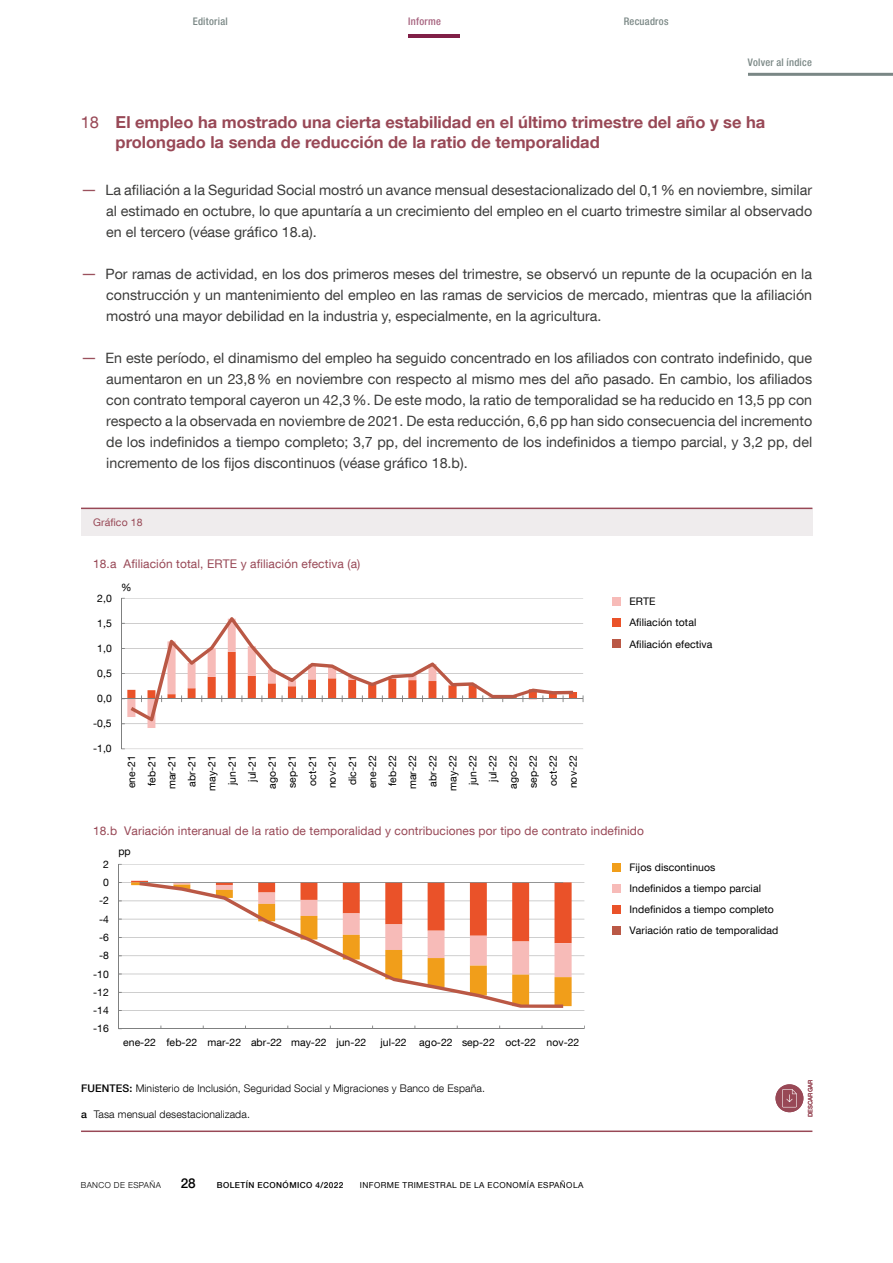
<style>
.page{position:relative;width:893px;height:1263px;background:#fff}
.page>*{position:absolute;margin:0;border:0;box-sizing:border-box;transform-origin:0 0}
.Ladillo_Ficha{font:700 16.5px/19.8px "Bd E Neue Helvetica";color:#984856}
.Texto_ficha_Bullets{font:14.25px/21px "Bd E Neue Helvetica";color:#3c3c3b;text-align:justify}
.t1{font:500 13.5px "Bd E Neue Helvetica";color:#000}
.t2{font:12px "Bd E Neue Helvetica";letter-spacing:.01em;color:#984856}
.t3{font:10.5px/20.1px "Bd E Neue Helvetica";letter-spacing:.01em;color:#000;text-align:right}
.t4{font:300 10.5px "Bd E Neue Helvetica";letter-spacing:.01em;color:#000}
.t5{font:500 condensed 10.5px "Bd E Neue Helvetica";letter-spacing:.025em;color:#7a8785}
.t6{font:10.5px "Bd E Neue Helvetica";letter-spacing:.01em;color:#984856}
.t7{font:500 condensed 10.5px "Bd E Neue Helvetica";letter-spacing:.025em;color:#a6627e}
.t8{font:8.25px "Bd E Neue Helvetica";letter-spacing:.05em;color:#000}
.t9{font:500 8.25px "Bd E Neue Helvetica";letter-spacing:.05em;color:#000}
.t10{font:300 8.25px "Bd E Neue Helvetica";letter-spacing:.05em;color:#000}
.t11{font:500 6px "Bd E Neue Helvetica";color:#984856}
.s1{font-weight:400}
.s2{font-size:16.5px;color:#9b515d}
.s3{font-weight:500}
</style>
<div class="page">
<hr style="left:408px;top:34px;width:52px;height:4px;background:#801f47">
<hr style="left:748px;top:73px;width:145px;height:3px;background:#7a8785">
<div style="left:81px;top:508px;width:731px;height:28px;background:#efeced"></div>
<hr style="left:81px;top:508px;width:731px;height:1px;background:#984856">
<hr style="left:81px;top:1130px;width:731px;height:2px;background:#984856">
<div style="left:613px;top:639px;width:8px;height:9px;background:#ba5845"></div>
<div style="left:613px;top:618px;width:8px;height:9px;background:#ea5229"></div>
<div style="left:613px;top:597px;width:8px;height:9px;background:#f7bbb8"></div>
<div style="left:613px;top:926px;width:8px;height:8px;background:#ba5845"></div>
<div style="left:613px;top:905px;width:8px;height:8px;background:#ea5229"></div>
<div style="left:613px;top:884px;width:8px;height:8px;background:#f7bbb8"></div>
<div style="left:613px;top:863px;width:8px;height:8px;background:#f19e1a"></div>
<hr style="left:121px;top:749px;width:462px;height:1px;background:#a6a5a5">
<hr style="left:121px;top:723px;width:462px;height:1px;background:#a6a5a5">
<hr style="left:121px;top:673px;width:462px;height:1px;background:#a6a5a5">
<hr style="left:121px;top:648px;width:462px;height:1px;background:#a6a5a5">
<hr style="left:121px;top:623px;width:462px;height:1px;background:#a6a5a5">
<hr style="left:121px;top:598px;width:462px;height:1px;background:#a6a5a5">
<svg style="left:127px;top:623px;width:450px;height:105px"></svg>
<hr style="left:121px;top:598px;width:1px;height:151px;background:#7f8080">
<hr style="left:121px;top:698px;width:462px;height:1px;background:#7f8080">
<svg style="left:122px;top:648px;width:455px;height:54px"></svg>
<svg style="left:131px;top:617px;width:442px;height:104px"></svg>
<hr style="left:119px;top:1029px;width:465px;height:1px;background:#a6a5a5">
<hr style="left:119px;top:1010px;width:465px;height:1px;background:#a6a5a5">
<hr style="left:119px;top:992px;width:465px;height:1px;background:#a6a5a5">
<hr style="left:119px;top:974px;width:465px;height:1px;background:#a6a5a5">
<hr style="left:119px;top:955px;width:465px;height:1px;background:#a6a5a5">
<hr style="left:119px;top:937px;width:465px;height:1px;background:#a6a5a5">
<hr style="left:119px;top:919px;width:465px;height:1px;background:#a6a5a5">
<hr style="left:119px;top:901px;width:465px;height:1px;background:#a6a5a5">
<hr style="left:119px;top:882px;width:465px;height:1px;background:#a6a5a5">
<hr style="left:119px;top:864px;width:465px;height:1px;background:#a6a5a5">
<hr style="left:118px;top:864px;width:1px;height:165px;background:#7f8080">
<hr style="left:119px;top:1028px;width:465px;height:1px;background:#7f8080">
<svg style="left:139px;top:977px;width:424px;height:31px"></svg>
<svg style="left:131px;top:881px;width:441px;height:96px"></svg>
<div style="left:775px;top:1084px;width:28px;height:28px;background:#984856;border-radius:50%"></div>
<svg style="left:782px;top:1089px;width:15px;height:18px"></svg>
<p class="t5" style="left:193px;top:15px;width:37px">Editorial</p>
<p class="t7" style="left:408px;top:15px;width:34px">Informe</p>
<p class="t5" style="left:624px;top:15px;width:46px">Recuadros</p>
<p class="t5" style="left:748px;top:56px;width:65px">Volver al índice</p>
<h3 class="Ladillo_Ficha" style="left:116px;top:112px;width:651px;text-indent:-35px"><span class="s1">18</span> El empleo ha mostrado una cierta estabilidad en el último trimestre del año y se ha prolongado la senda de reducción de la ratio de temporalidad</h3>
<p class="Texto_ficha_Bullets" style="left:106px;top:179px;width:707px;text-indent:-26px"><span class="s2">—</span> La afiliación a la Seguridad Social mostró un avance mensual desestacionalizado del 0,1% en noviembre, similar al estimado en octubre, lo que apuntaría a un crecimiento del empleo en el cuarto trimestre similar al observado en el tercero (véase gráfico 18.a).</p>
<p class="Texto_ficha_Bullets" style="left:106px;top:263px;width:707px;text-indent:-26px"><span class="s2">—</span> Por ramas de actividad, en los dos primeros meses del trimestre, se observó un repunte de la ocupación en la construcción y un mantenimiento del empleo en las ramas de servicios de mercado, mientras que la afiliación mostró una mayor debilidad en la industria y, especialmente, en la agricultura.</p>
<p class="Texto_ficha_Bullets" style="left:106px;top:347px;width:707px;text-indent:-26px"><span class="s2">—</span> En este período, el dinamismo del empleo ha seguido concentrado en los afiliados con contrato indefinido, que aumentaron en un 23,8% en noviembre con respecto al mismo mes del año pasado. En cambio, los afiliados con contrato temporal cayeron un 42,3%. De este modo, la ratio de temporalidad se ha reducido en 13,5 pp con respecto a la observada en noviembre de 2021. De esta reducción, 6,6 pp han sido consecuencia del incremento de los indefinidos a tiempo completo; 3,7 pp, del incremento de los indefinidos a tiempo parcial, y 3,2 pp, del incremento de los fijos discontinuos (véase gráfico 18.b).</p>
<p class="t6" style="left:93px;top:515px;width:51px">Gráfico 18</p>
<p class="t2" style="left:93px;top:556px;width:269px">18.a Afiliación total, ERTE y afiliación efectiva (a)</p>
<p class="t3" style="left:97px;top:588px;width:16px">2,0</p>
<p class="t3" style="left:97px;top:613px;width:16px">1,5</p>
<p class="t3" style="left:97px;top:638px;width:16px">1,0</p>
<p class="t3" style="left:97px;top:663px;width:16px">0,5</p>
<p class="t3" style="left:97px;top:688px;width:16px">0,0</p>
<p class="t3" style="left:93px;top:713px;width:20px">-0,5</p>
<p class="t3" style="left:93px;top:738px;width:20px">-1,0</p>
<p class="t3" style="left:121px;top:577px;width:12px">%</p>
<p class="t3" style="left:121px;top:791px;width:37px;rotate:-90deg">ene-21 feb-21 mar-21 abr-21 may-21 jun-21 jul-21 ago-21 sep-21 oct-21 nov-21 dic-21 ene-22 feb-22 mar-22 abr-22 may-22 jun-22 jul-22 ago-22 sep-22 oct-22 nov-22</p>
<p class="t3" style="left:629px;top:591px;width:28px">ERTE</p>
<p class="t3" style="left:629px;top:612px;width:68px">Afiliación total</p>
<p class="t3" style="left:629px;top:633px;width:85px">Afiliación efectiva</p>
<p class="t2" style="left:93px;top:823px;width:552px">18.b Variación interanual de la ratio de temporalidad y contribuciones por tipo de contrato indefinido</p>
<p class="t3" style="left:103px;top:854px;width:7px">2</p>
<p class="t3" style="left:103px;top:872px;width:7px">0</p>
<p class="t3" style="left:99px;top:890px;width:11px">-2</p>
<p class="t3" style="left:99px;top:908px;width:11px">-4</p>
<p class="t3" style="left:99px;top:927px;width:11px">-6</p>
<p class="t3" style="left:99px;top:945px;width:11px">-8</p>
<p class="t3" style="left:93px;top:963px;width:17px">-10</p>
<p class="t3" style="left:93px;top:982px;width:17px">-12</p>
<p class="t3" style="left:93px;top:1000px;width:17px">-14</p>
<p class="t3" style="left:93px;top:1018px;width:17px">-16</p>
<p class="t3" style="left:118px;top:841px;width:14px">pp</p>
<p class="t3" style="left:123px;top:1031px;width:245px">ene-22 feb-22 mar-22 abr-22 may-22 jun-22</p>
<p class="t3" style="left:381px;top:1031px;width:200px">jul-22 ago-22 sep-22 oct-22 nov-22</p>
<p class="t4" style="left:81px;top:1082px;width:405px"><span class="s3">FUENTES:</span> Ministerio de Inclusión, Seguridad Social y Migraciones y Banco de España.</p>
<p class="t4" style="left:81px;top:1107px;width:170px"><span class="s3">a</span> Tasa mensual desestacionalizada.</p>
<p class="t10" style="left:81px;top:1180px;width:82px">BANCO DE ESPAÑA</p>
<p class="t1" style="left:181px;top:1175px;width:16px">28</p>
<p class="t9" style="left:217px;top:1180px;width:128px">BOLETÍN ECONÓMICO 4/2022</p>
<p class="t8" style="left:360px;top:1180px;width:225px">INFORME TRIMESTRAL DE LA ECONOMÍA ESPAÑOLA</p>
<p class="t3" style="left:629px;top:857px;width:88px">Fijos discontinuos</p>
<p class="t3" style="left:629px;top:878px;width:133px">Indefinidos a tiempo parcial</p>
<p class="t3" style="left:629px;top:899px;width:146px">Indefinidos a tiempo completo</p>
<p class="t3" style="left:629px;top:920px;width:151px">Variación ratio de temporalidad</p>
<p class="t11" style="left:807px;top:1117px;width:39px;rotate:-90deg">DESCARGAR</p>
</div>
